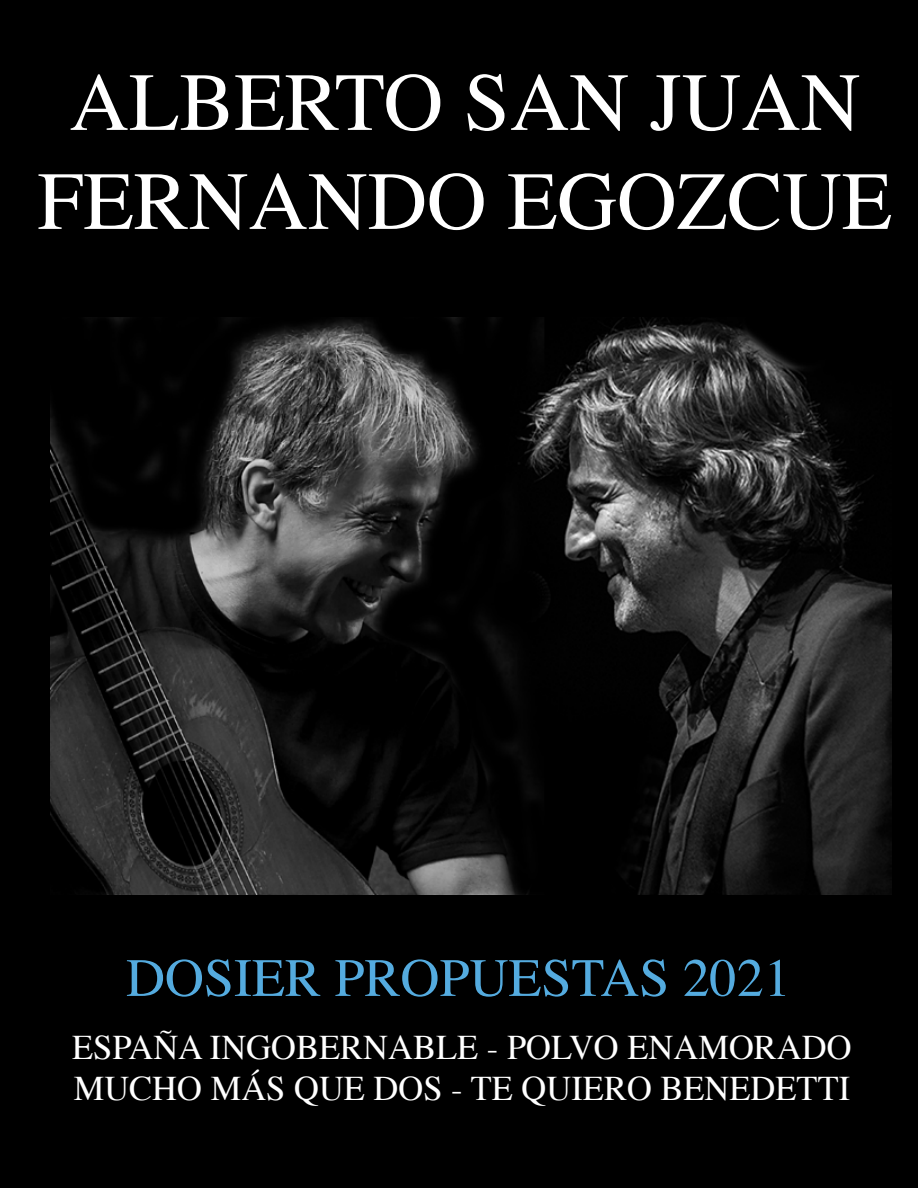
<style>
.page{position:relative;width:918px;height:1188px;background:#000}
.page>*{position:absolute;margin:0;border:0;box-sizing:border-box;transform-origin:0 0}
.t1{font:82.5px/99px "Times";color:#fff;text-align:center}
.t2{font:54px "Times";color:#54abdf}
.t3{font:34.5px/41.4px "Times";color:#fff}
</style>
<div class="page">
<img style="left:51px;top:317px;width:841px;height:577px">
<h1 class="t1" style="left:38px;top:46px;width:856px">ALBERTO SAN JUAN<br>FERNANDO EGOZCUE</h1>
<h2 class="t2" style="left:126px;top:927px;width:666px">DOSIER PROPUESTAS 2021</h2>
<p class="t3" style="left:72px;top:1024px;width:781px">ESPAÑA INGOBERNABLE - POLVO ENAMORADO<br>MUCHO MÁS QUE DOS - TE QUIERO BENEDETTI</p>
</div>
